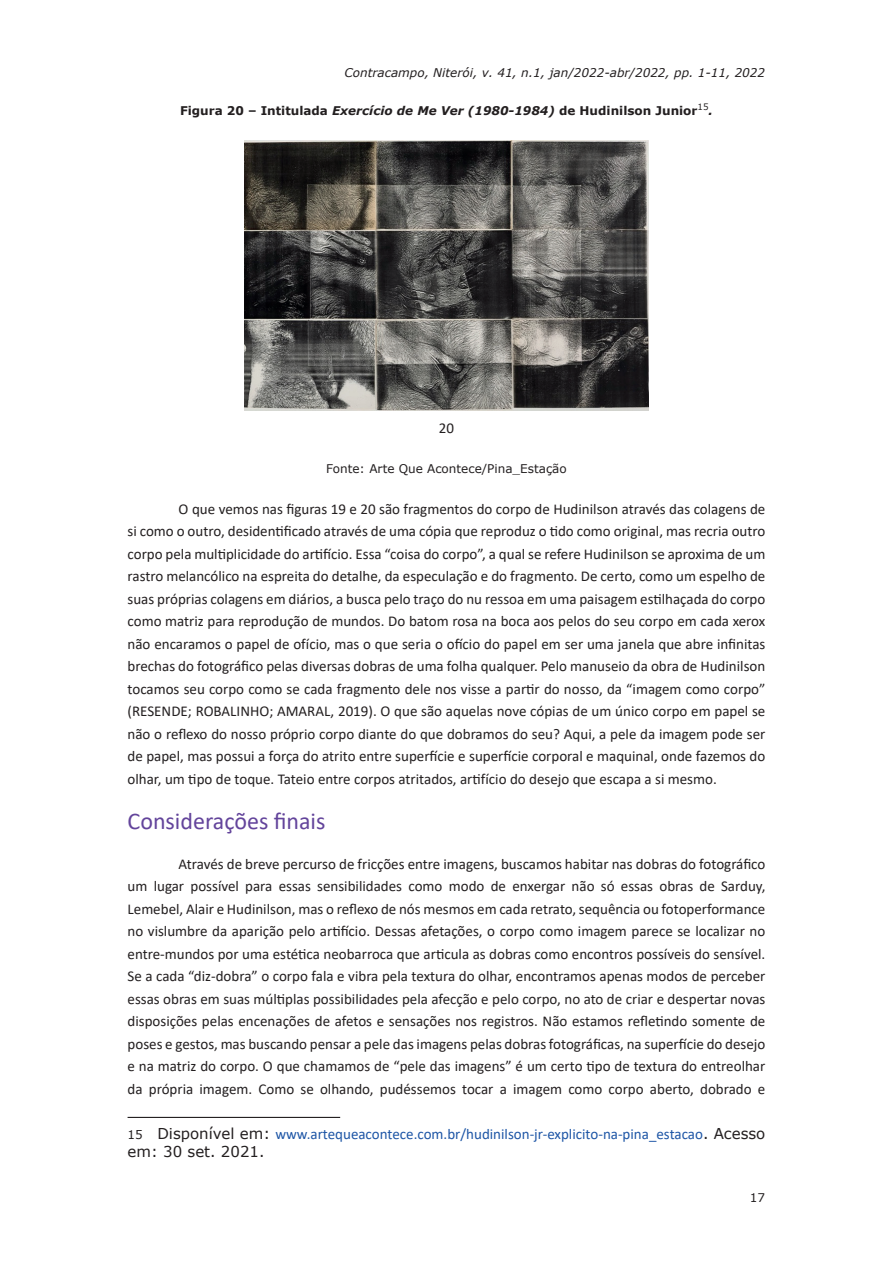
<style>
.page{position:relative;width:893px;height:1263px;background:#fff}
.page>*{position:absolute;margin:0;border:0;box-sizing:border-box;transform-origin:0 0}
.t1{font:24px "Calibri";color:#63449b}
.t2{font:15px/22.5px "Calibri";color:#231f20;text-align:justify}
.t3{font:15px "Calibri";color:#1e56a6}
.t4{font:15px "Verdana";color:#231f20}
.t5{font:700 12px "Verdana";color:#231f20}
.t6{font:italic 12px "Verdana";color:#231f20}
.t7{font:12px "Verdana";color:#231f20}
.s1{font-style:italic}
.s2{font-family:"Verdana";font-size:12px;color:#231f20}
.s3{font-family:"Verdana";color:#231f20}
</style>
<div class="page">
<img style="left:244px;top:141px;width:404px;height:269px">
<hr style="left:128px;top:1117px;width:212px;height:1px;background:#231f20">
<p class="t6" style="left:344px;top:64px;width:422px">Contracampo, Niterói, v. 41, n.1, jan/2022-abr/2022, pp. 1-11, 2022</p>
<p class="t5" style="left:180px;top:103px;width:534px">Figura 20 – Intitulada <span class="s1">Exercício de Me Ver (1980-1984)</span> de Hudinilson Junior<sup>15</sup><span class="s1">.</span></p>
<p class="t2" style="left:439px;top:416px;width:17px">20</p>
<p class="t7" style="left:326px;top:460px;width:242px">Fonte: Arte Que Acontece/Pina_Estação</p>
<p class="t2" style="left:128px;top:497px;width:639px;text-indent:51px">O que vemos nas figuras 19 e 20 são fragmentos do corpo de Hudinilson através das colagens de si como o outro, desidentificado através de uma cópia que reproduz o tido como original, mas recria outro corpo pela multiplicidade do artifício. Essa “coisa do corpo”, a qual se refere Hudinilson se aproxima de um rastro melancólico na espreita do detalhe, da especulação e do fragmento. De certo, como um espelho de suas próprias colagens em diários, a busca pelo traço do nu ressoa em uma paisagem estilhaçada do corpo como matriz para reprodução de mundos. Do batom rosa na boca aos pelos do seu corpo em cada xerox não encaramos o papel de ofício, mas o que seria o ofício do papel em ser uma janela que abre infinitas brechas do fotográfico pelas diversas dobras de uma folha qualquer. Pelo manuseio da obra de Hudinilson tocamos seu corpo como se cada fragmento dele nos visse a partir do nosso, da “imagem como corpo” (RESENDE; ROBALINHO; AMARAL, 2019). O que são aquelas nove cópias de um único corpo em papel se não o reflexo do nosso próprio corpo diante do que dobramos do seu? Aqui, a pele da imagem pode ser de papel, mas possui a força do atrito entre superfície e superfície corporal e maquinal, onde fazemos do olhar, um tipo de toque. Tateio entre corpos atritados, artifício do desejo que escapa a si mesmo.</p>
<h1 class="t1" style="left:128px;top:805px;width:199px">Considerações finais</h1>
<p class="t2" style="left:128px;top:852px;width:639px;text-indent:51px">Através de breve percurso de fricções entre imagens, buscamos habitar nas dobras do fotográfico um lugar possível para essas sensibilidades como modo de enxergar não só essas obras de Sarduy, Lemebel, Alair e Hudinilson, mas o reflexo de nós mesmos em cada retrato, sequência ou fotoperformance no vislumbre da aparição pelo artifício. Dessas afetações, o corpo como imagem parece se localizar no entre-mundos por uma estética neobarroca que articula as dobras como encontros possíveis do sensível.<br>Se a cada “diz-dobra” o corpo fala e vibra pela textura do olhar, encontramos apenas modos de perceber essas obras em suas múltiplas possibilidades pela afecção e pelo corpo, no ato de criar e despertar novas disposições pelas encenações de afetos e sensações nos registros. Não estamos refletindo somente de poses e gestos, mas buscando pensar a pele das imagens pelas dobras fotográficas, na superfície do desejo e na matriz do corpo. O que chamamos de “pele das imagens” é um certo tipo de textura do entreolhar da própria imagem. Como se olhando, pudéssemos tocar a imagem como corpo aberto, dobrado e</p>
<p class="t3" style="left:128px;top:1123px;width:639px"><span class="s2">15</span> <span class="s3">Disponível em:</span> www.artequeacontece.com.br/hudinilson-jr-explicito-na-pina_estacao<span class="s3">. Acesso</span></p>
<p class="t4" style="left:128px;top:1141px;width:139px">em: 30 set. 2021.</p>
<p class="t7" style="left:750px;top:1189px;width:17px">17</p>
</div>
